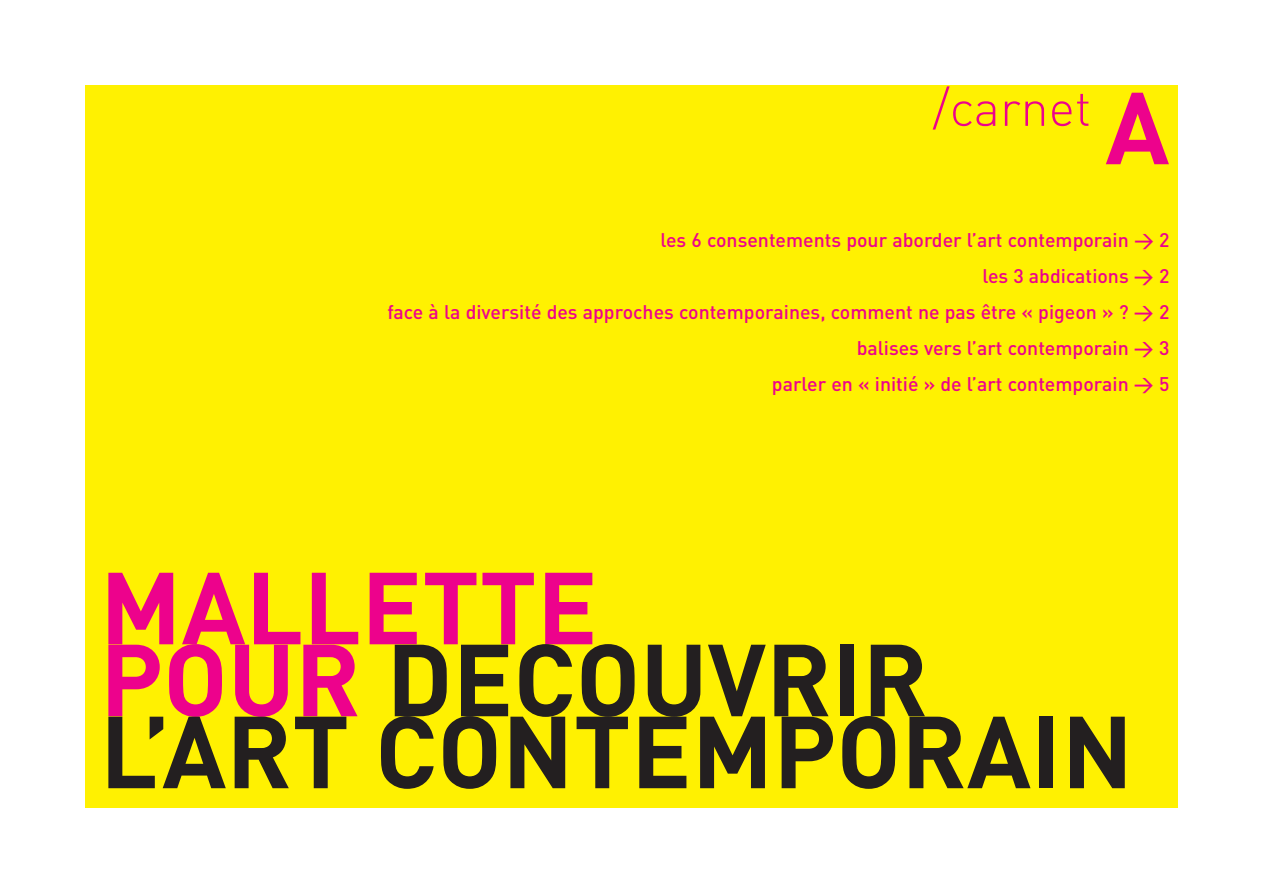
<style>
.page{position:relative;width:1263px;height:893px;background:#fff}
.page>*{position:absolute;margin:0;border:0;box-sizing:border-box;transform-origin:0 0}
.t1{font:700 100.5px/72px "DIN";color:#231f20}
.t2{font:300 50.25px "DIN";color:#ed028c}
.t3{font:500 19.5px/36px "DIN";color:#ed028c;text-align:right}
.s1{font-weight:700;font-size:100.5px}
.s2{color:#ed028c}
</style>
<div class="page">
<div style="left:85px;top:85px;width:1093px;height:723px;background:#fff101"></div>
<h2 class="t2" style="left:933px;top:90px;width:238px">/carnet <span class="s1">A</span></h2>
<p class="t3" style="left:387px;top:224px;width:784px">les 6 consentements pour aborder l’art contemporain &gt; 2<br>les 3 abdications &gt; 2<br>face à la diversité des approches contemporaines, comment ne pas être « pigeon » ? &gt; 2 balises vers l’art contemporain &gt; 3<br>parler en « initié » de l’art contemporain &gt; 5</p>
<h1 class="t1" style="left:100px;top:582px;width:1034px"><span class="s2">MALLETTE<br>POUR</span> DECOUVRIR<br>L’ART CONTEMPORAIN</h1>
</div>
